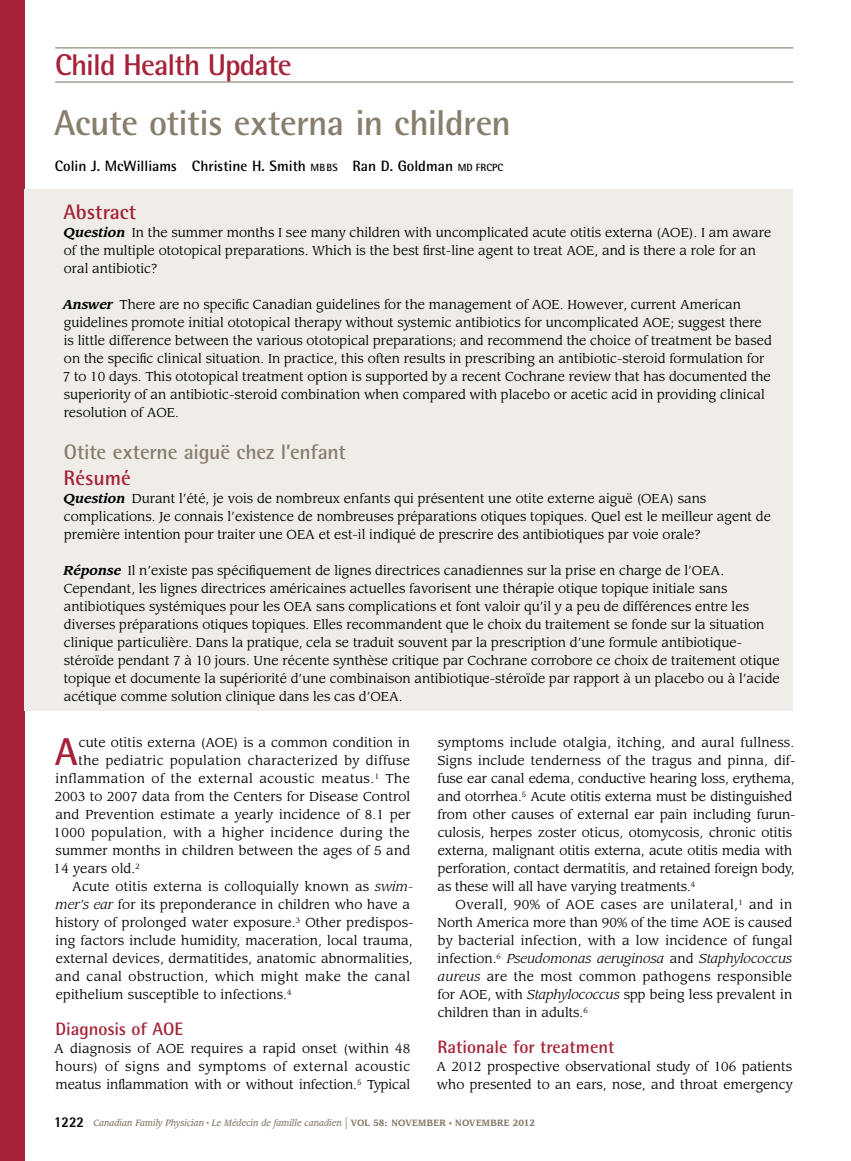
<style>
.page{position:relative;width:851px;height:1161px;background:#fff}
.page>*{position:absolute;margin:0;border:0;box-sizing:border-box;transform-origin:0 0}
.t1{font:700 38.85px "Rotis Semi Sans Std";color:#a52238}
.t2{font:700 36px "Rotis Semi Sans Std";letter-spacing:-.015em;color:#887e6e}
.t3{font:700 30px "Rotis Semi Sans Std";letter-spacing:-.03em;color:#a52238}
.t4{font:700 21px "Rotis Semi Sans Std";letter-spacing:-.01em;color:#887e6e}
.t5{font:700 21px "Rotis Semi Sans Std";color:#a52238}
.t6{font:700 18px "Rotis Semi Sans Std";color:#a52238}
.t7{font:700 15px "Rotis Semi Sans Std";color:#000}
.t8{font:12.75px/18px "Leawood Std";color:#000}
.t9{font:12.75px "Leawood Std";letter-spacing:.03em;color:#000}
.t10{font:12.75px "Leawood Std";letter-spacing:.035em;color:#000}
.t11{font:italic 500 9px "Leawood Std";color:#887e6e;scale:.9 1}
.s1{font-size:10.5px}
.s2{font-weight:700;font-style:italic}
.s3{font-style:italic}
.s4{font-family:"Rotis Semi Sans Std";font-weight:800;font-style:normal;font-size:15px;color:#000}
.s5{font-weight:400;font-style:normal;font-size:15px}
.s6{font-weight:700;font-style:normal}
.s7{font-weight:700;font-style:normal;font-size:7.5px}
</style>
<div class="page">
<div style="left:0;top:0;width:24px;height:1161px;background:#a52238"></div>
<div style="left:24px;top:189px;width:768px;height:522px;background:#f0ede9"></div>
<hr style="left:55px;top:47px;width:738px;height:1px;background:#887e6e">
<hr style="left:55px;top:81px;width:738px;height:2px;background:#887e6e">
<h3 class="t3" style="left:55px;top:47px;width:238px">Child Health Update</h3>
<h2 class="t2" style="left:54px;top:101px;width:458px">Acute otitis externa in children</h2>
<p class="t7" style="left:55px;top:157px;width:450px">Colin J. McWilliams Christine H. Smith <span class="s1">MBBS</span> Ran D. Goldman <span class="s1">MD FRCPC</span></p>
<h3 class="t5" style="left:63px;top:199px;width:74px">Abstract</h3>
<p class="t8" style="left:64px;top:224px;width:709px"><span class="s2">Question</span> In the summer months I see many children with uncomplicated acute otitis externa (AOE). I am aware of the multiple ototopical preparations. Which is the best first-line agent to treat AOE, and is there a role for an oral antibiotic?</p>
<p class="t8" style="left:63px;top:296px;width:710px"><span class="s2">Answer</span> There are no specific Canadian guidelines for the management of AOE. However, current American guidelines promote initial ototopical therapy without systemic antibiotics for uncomplicated AOE; suggest there is little difference between the various ototopical preparations; and recommend the choice of treatment be based on the specific clinical situation. In practice, this often results in prescribing an antibiotic-steroid formulation for 7 to 10 days. This ototopical treatment option is supported by a recent Cochrane review that has documented the superiority of an antibiotic-steroid combination when compared with placebo or acetic acid in providing clinical resolution of AOE.</p>
<h3 class="t4" style="left:64px;top:439px;width:283px">Otite externe aiguë chez l’enfant</h3>
<h3 class="t5" style="left:64px;top:465px;width:69px">Résumé</h3>
<p class="t8" style="left:64px;top:489px;width:709px"><span class="s2">Question</span> Durant l’été, je vois de nombreux enfants qui présentent une otite externe aiguë (OEA) sans complications. Je connais l’existence de nombreuses préparations otiques topiques. Quel est le meilleur agent de première intention pour traiter une OEA et est-il indiqué de prescrire des antibiotiques par voie orale?</p>
<p class="t8" style="left:64px;top:561px;width:717px"><span class="s2">Réponse</span> Il n’existe pas spécifiquement de lignes directrices canadiennes sur la prise en charge de l’OEA.<br>Cependant, les lignes directrices américaines actuelles favorisent une thérapie otique topique initiale sans antibiotiques systémiques pour les OEA sans complications et font valoir qu’il y a peu de différences entre les diverses préparations otiques topiques. Elles recommandent que le choix du traitement se fonde sur la situation clinique particulière. Dans la pratique, cela se traduit souvent par la prescription d’une formule antibiotique&shy;stéroïde pendant 7 à 10 jours. Une récente synthèse critique par Cochrane corrobore ce choix de traitement otique topique et documente la supériorité d’une combinaison antibiotique-stéroïde par rapport à un placebo ou à l’acide acétique comme solution clinique dans les cas d’OEA.</p>
<h1 class="t1" style="left:55px;top:728px;width:25px">A</h1>
<p class="t8" style="left:79px;top:734px;width:333px">cute otitis externa (AOE) is a common condition in</p>
<p class="t9" style="left:79px;top:753px;width:333px">the pediatric population characterized by diffuse</p>
<p class="t10" style="left:55px;top:771px;width:356px">inflammation of the external acoustic meatus.<sup>1</sup> The</p>
<p class="t8" style="left:55px;top:788px;width:357px">2003 to 2007 data from the Centers for Disease Control</p>
<p class="t8" style="left:55px;top:806px;width:356px">and Prevention estimate a yearly incidence of 8.1 per</p>
<p class="t9" style="left:54px;top:825px;width:357px">1000 population, with a higher incidence during the</p>
<p class="t8" style="left:56px;top:842px;width:356px">summer months in children between the ages of 5 and</p>
<p class="t8" style="left:54px;top:860px;width:88px">14 years old.<sup>2</sup></p>
<p class="t8" style="left:72px;top:878px;width:343px">Acute otitis externa is colloquially known as <span class="s3">swim-</span></p>
<p class="t8" style="left:56px;top:896px;width:356px"><span class="s3">mer’s ear</span> for its preponderance in children who have a</p>
<p class="t8" style="left:56px;top:914px;width:359px">history of prolonged water exposure.<sup>3</sup> Other predispos-</p>
<p class="t8" style="left:55px;top:932px;width:359px">ing factors include humidity, maceration, local trauma,</p>
<p class="t8" style="left:56px;top:950px;width:358px">external devices, dermatitides, anatomic abnormalities,</p>
<p class="t9" style="left:55px;top:969px;width:356px">and canal obstruction, which might make the canal</p>
<p class="t8" style="left:56px;top:986px;width:237px">epithelium susceptible to infections.<sup>4</sup></p>
<h3 class="t6" style="left:55px;top:1018px;width:129px">Diagnosis of AOE</h3>
<p class="t8" style="left:54px;top:1040px;width:357px;text-align:justify">A diagnosis of AOE requires a rapid onset (within 48 hours) of signs and symptoms of external acoustic meatus inflammation with or without infection.<sup>5</sup> Typical</p>
<p class="t8" style="left:437px;top:734px;width:360px">symptoms include otalgia, itching, and aural fullness.<br>Signs include tenderness of the tragus and pinna, dif&shy;fuse ear canal edema, conductive hearing loss, erythema, and otorrhea.<sup>5</sup> Acute otitis externa must be distinguished from other causes of external ear pain including furun&shy;culosis, herpes zoster oticus, otomycosis, chronic otitis externa, malignant otitis externa, acute otitis media with perforation, contact dermatitis, and retained foreign body, as these will all have varying treatments.<sup>4</sup></p>
<p class="t8" style="left:437px;top:896px;width:357px;text-align:justify;text-indent:18px">Overall, 90% of AOE cases are unilateral,<sup>1</sup> and in North America more than 90% of the time AOE is caused by bacterial infection, with a low incidence of fungal infection.<sup>6</sup> <span class="s3">Pseudomonas aeruginosa</span> and <span class="s3">Staphylococcus aureus</span> are the most common pathogens responsible for AOE, with <span class="s3">Staphylococcus</span> spp being less prevalent in children than in adults.<sup>6</sup></p>
<h3 class="t6" style="left:437px;top:1036px;width:178px">Rationale for treatment</h3>
<p class="t8" style="left:436px;top:1058px;width:357px">A 2012 prospective observational study of 106 patients who presented to an ears, nose, and throat emergency</p>
<p class="t11" style="left:54px;top:1118px;width:536px"><span class="s4">1222</span> Canadian Family Physician <sup>•</sup> Le Médecin de famille canadien <span class="s5">|</span> <span class="s6">VOL 58: NOVEMBER</span> <span class="s7">•</span> <span class="s6">NOVEMBRE 2012</span></p>
</div>
